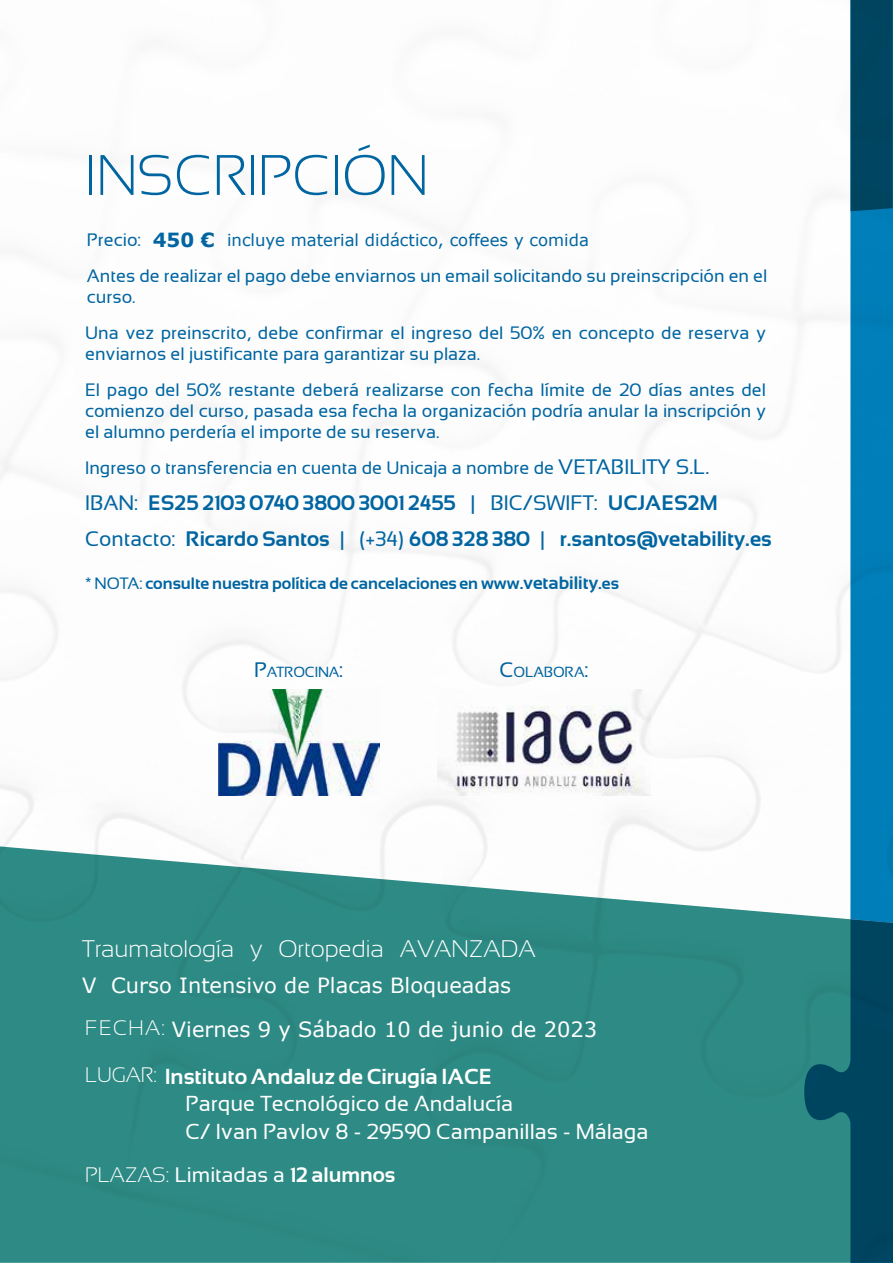
<style>
.page{position:relative;width:893px;height:1263px;background:#fff}
.page>*{position:absolute;margin:0;border:0;box-sizing:border-box;transform-origin:0 0}
.t1{font:300 57px "Sansation";color:#0065a1}
.t2{font:300 24px "Sansation";color:#fff}
.t3{font:21.75px/27.9px "Sansation";color:#fff}
.t4{font:700 21.75px "Sansation";color:#fff}
.t5{font:700 21px/36px "Sansation";color:#0065a1}
.t6{font:21px "Verdana";color:#fff}
.t7{font:21px "Sansation";color:#fff}
.t8{font:300 21px "Sansation";color:#fff}
.t9{font:18px/21px "Sansation";color:#0065a1}
.t10{font:700 16.5px "Sansation";color:#0065a1}
.t11{font:16.5px "Verdana";color:#0065a1}
.t12{font:14.7px "Sansation";letter-spacing:-.01em;color:#0065a1}
.s1{font-weight:700;font-size:19.5px}
.s2{font-size:21px}
.s3{font-weight:400}
.s4{font-size:18px}
.s5{font-weight:300;font-size:21px}
.s6{font-weight:300}
.s7{font-weight:700}
</style>
<div class="page">
<img style="left:0;top:317px;width:804px;height:529px">
<svg style="left:0;top:846px;width:804px;height:417px;background:#3e938d"></svg>
<svg style="left:804px;top:0;width:89px;height:1263px"></svg>
<img style="left:218px;top:689px;width:161px;height:106px">
<img style="left:438px;top:689px;width:212px;height:106px">
<h1 class="t1" style="left:85px;top:143px;width:345px">INSCRIPCIÓN</h1>
<p class="t9" style="left:87px;top:229px;width:54px">Precio:</p>
<p class="t11" style="left:153px;top:230px;width:438px"><span class="s1">450 €</span> incluye material didáctico, coffees y comida</p>
<p class="t9" style="left:87px;top:265px;width:679px">Antes de realizar el pago debe enviarnos un email solicitando su preinscripción en el curso.</p>
<p class="t9" style="left:85px;top:322px;width:683px">Una vez preinscrito, debe confirmar el ingreso del 50% en concepto de reserva y enviarnos el justificante para garantizar su plaza.</p>
<p class="t9" style="left:85px;top:379px;width:683px;text-align:justify">El pago del 50% restante deberá realizarse con fecha límite de 20 días antes del comienzo del curso, pasada esa fecha la organización podría anular la inscripción y el alumno perdería el importe de su reserva.</p>
<p class="t9" style="left:85px;top:457px;width:626px">Ingreso o transferencia en cuenta de Unicaja a nombre de <span class="s2">VETABILITY S.L.</span></p>
<p class="t5" style="left:85px;top:485px;width:688px"><span class="s3">IBAN:</span> ES25 2103 0740 3800 3001 2455 <span class="s3">| BIC/SWIFT:</span> UCJAES2M<br><span class="s3">Contacto:</span> Ricardo Santos <span class="s3">| (+34)</span> 608 328 380 <span class="s3">|</span> r.santos@vetability.es</p>
<p class="t10" style="left:85px;top:574px;width:535px">* <span class="s3">NOTA:</span> consulte nuestra política de cancelaciones en www.<span class="s4">vetability</span>.es</p>
<p class="t12" style="left:254px;top:664px;width:90px"><span class="s2">P</span>ATROCINA<span class="s2">:</span></p>
<p class="t12" style="left:499px;top:664px;width:90px"><span class="s2">C</span>OLABORA<span class="s2">:</span></p>
<h2 class="t2" style="left:82px;top:935px;width:455px">!"#$%#&amp;'(')*# + ,"&amp;'-./0# 12134151</h2>
<p class="t6" style="left:82px;top:972px;width:431px">V Curso Intensivo de Placas Bloqueadas</p>
<p class="t6" style="left:172px;top:1016px;width:427px">Viernes 9 y Sábado 10 de junio de 2023</p>
<p class="t8" style="left:85px;top:1016px;width:79px">FECHA:</p>
<p class="t4" style="left:85px;top:1064px;width:405px"><span class="s5">LUGAR:</span> Instituto Andaluz deCirugía IACE</p>
<p class="t3" style="left:186px;top:1090px;width:464px">Parque Tecnológico de Andalucía<br>C/ Ivan Pavlov 8 - 29590 Campanillas - Málaga</p>
<p class="t7" style="left:85px;top:1163px;width:312px"><span class="s6">PLAZAS:</span> Limitadas a <span class="s7">12 alumnos</span></p>
</div>
